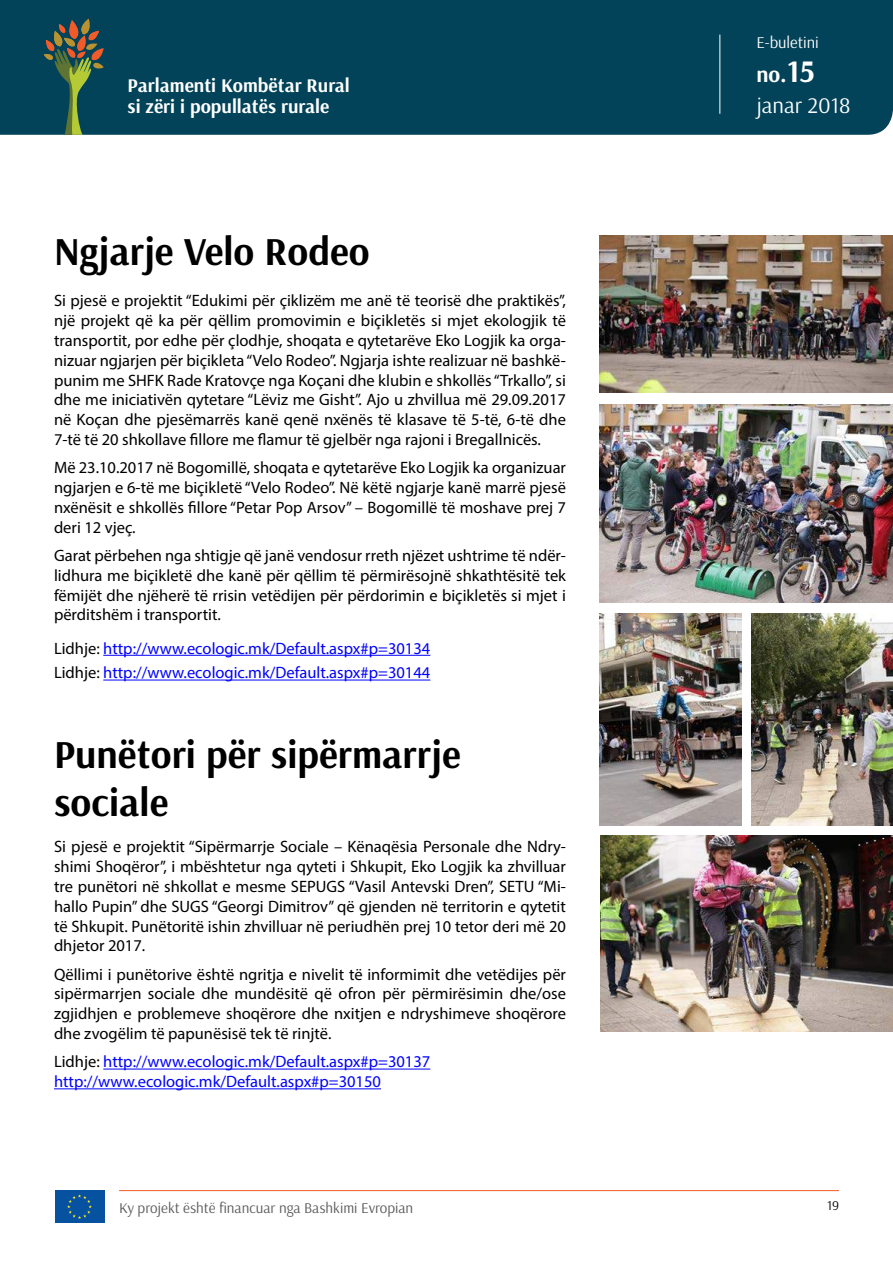
<style>
.page{position:relative;width:893px;height:1263px;background:#fff}
.page>*{position:absolute;margin:0;border:0;box-sizing:border-box;transform-origin:0 0}
.t1{font:700 39.75px/47.7px "Arsenal";color:#000}
.t2{font:22.5px "Arsenal";color:#fff}
.t3{font:700 22.5px "Arsenal";color:#fff}
.t4{font:700 19.5px/21px "Arsenal";color:#fff}
.t5{font:16.5px/19.8px "Myriad Pro";color:#000;text-align:justify}
.t6{font:16.5px/24.8px "Myriad Pro";color:#00f}
.t7{font:16.5px "Arsenal";color:#fff}
.t8{font:15px "Arsenal";color:#58595b}
.t9{font:13.5px "Arsenal";color:#000}
.s1{color:#000}
.s2{font-size:31.5px}
</style>
<div class="page">
<svg style="left:104px;top:1190px;width:1px;height:33px"></svg>
<div style="left:55px;top:1190px;width:49px;height:33px;background:#0651a0"></div>
<svg style="left:67px;top:1194px;width:25px;height:25px"></svg>
<hr style="left:119px;top:1190px;width:720px;height:1px;background:#f15a29">
<div style="left:0;top:0;width:893px;height:135px;background:#024359"></div>
<svg style="left:44px;top:19px;width:60px;height:116px;background:#365a4c"></svg>
<hr style="left:719px;top:35px;width:1px;height:79px;background:#fff">
<hr style="left:103px;top:655px;width:327px;height:1px;background:#00f">
<hr style="left:103px;top:680px;width:327px;height:1px;background:#00f">
<hr style="left:103px;top:1069px;width:327px;height:1px;background:#00f">
<hr style="left:54px;top:1088px;width:327px;height:1px;background:#00f">
<img style="left:600px;top:235px;width:293px;height:158px">
<img style="left:600px;top:405px;width:293px;height:197px">
<img style="left:600px;top:836px;width:293px;height:195px">
<img style="left:751px;top:613px;width:142px;height:213px">
<img style="left:600px;top:613px;width:142px;height:213px">
<p class="t4" style="left:128px;top:75px;width:224px">Parlamenti Kombëtar Rural si zëri i popullatës rurale</p>
<h1 class="t1" style="left:54px;top:229px;width:317px">Ngjarje Velo Rodeo</h1>
<p class="t5" style="left:54px;top:291px;width:513px">Si pjesë e projektit “Edukimi për çiklizëm me anë të teorisë dhe praktikës”, një projekt që ka për qëllim promovimin e biçikletës si mjet ekologjik të transportit, por edhe për çlodhje, shoqata e qytetarëve Eko Logjik ka orga&shy;nizuar ngjarjen për biçikleta “Velo Rodeo”. Ngjarja ishte realizuar në bashkë&shy;punim me SHFK Rade Kratovçe nga Koçani dhe klubin e shkollës “Trkallo”, si dhe me iniciativën qytetare “Lëviz me Gisht”. Ajo u zhvillua më 29.09.2017 në Koçan dhe pjesëmarrës kanë qenë nxënës të klasave të 5-të, 6-të dhe 7-të të 20 shkollave fillore me flamur të gjelbër nga rajoni i Bregallnicës.</p>
<p class="t5" style="left:54px;top:457px;width:513px">Më 23.10.2017 në Bogomillë, shoqata e qytetarëve Eko Logjik ka organizuar ngjarjen e 6-të me biçikletë “Velo Rodeo”. Në këtë ngjarje kanë marrë pjesë nxënësit e shkollës fillore “Petar Pop Arsov” – Bogomillë të moshave prej 7 deri 12 vjeç.</p>
<p class="t5" style="left:54px;top:545px;width:513px">Garat përbehen nga shtigje që janë vendosur rreth njëzet ushtrime të ndër&shy;lidhura me biçikletë dhe kanë për qëllim të përmirësojnë shkathtësitë tek fëmijët dhe njëherë të rrisin vetëdijen për përdorimin e biçikletës si mjet i përditshëm i transportit.</p>
<p class="t6" style="left:54px;top:635px;width:378px"><span class="s1">Lidhje:</span> http://www.ecologic.mk/Default.aspx#p=30134<br><span class="s1">Lidhje:</span> http://www.ecologic.mk/Default.aspx#p=30144</p>
<h1 class="t1" style="left:54px;top:732px;width:408px">Punëtori për sipërmarrje sociale</h1>
<p class="t5" style="left:54px;top:837px;width:513px">Si pjesë e projektit “Sipërmarrje Sociale – Kënaqësia Personale dhe Ndry&shy;shimi Shoqëror”, i mbështetur nga qyteti i Shkupit, Eko Logjik ka zhvilluar tre punëtori në shkollat e mesme SEPUGS “Vasil Antevski Dren”, SETU “Mi&shy;hallo Pupin” dhe SUGS “Georgi Dimitrov” që gjenden në territorin e qytetit të Shkupit. Punëtoritë ishin zhvilluar në periudhën prej 10 tetor deri më 20 dhjetor 2017.</p>
<p class="t5" style="left:54px;top:964px;width:513px">Qëllimi i punëtorive është ngritja e nivelit të informimit dhe vetëdijes për sipërmarrjen sociale dhe mundësitë që ofron për përmirësimin dhe/ose zgjidhjen e problemeve shoqërore dhe nxitjen e ndryshimeve shoqërore dhe zvogëlim të papunësisë tek të rinjtë.</p>
<p class="t6" style="left:54px;top:1052px;width:378px;line-height:19.8px"><span class="s1">Lidhje:</span> http://www.ecologic.mk/Default.aspx#p=30137 http://www.ecologic.mk/Default.aspx#p=30150</p>
<p class="t8" style="left:119px;top:1198px;width:295px">Ky projekt është financuar nga Bashkimi Evropian</p>
<p class="t7" style="left:756px;top:33px;width:64px">Е-buletini</p>
<h2 class="t3" style="left:756px;top:61px;width:60px">no.<span class="s2">15</span></h2>
<h2 class="t2" style="left:756px;top:92px;width:95px">janar 2018</h2>
<p class="t9" style="left:827px;top:1197px;width:13px">19</p>
</div>
